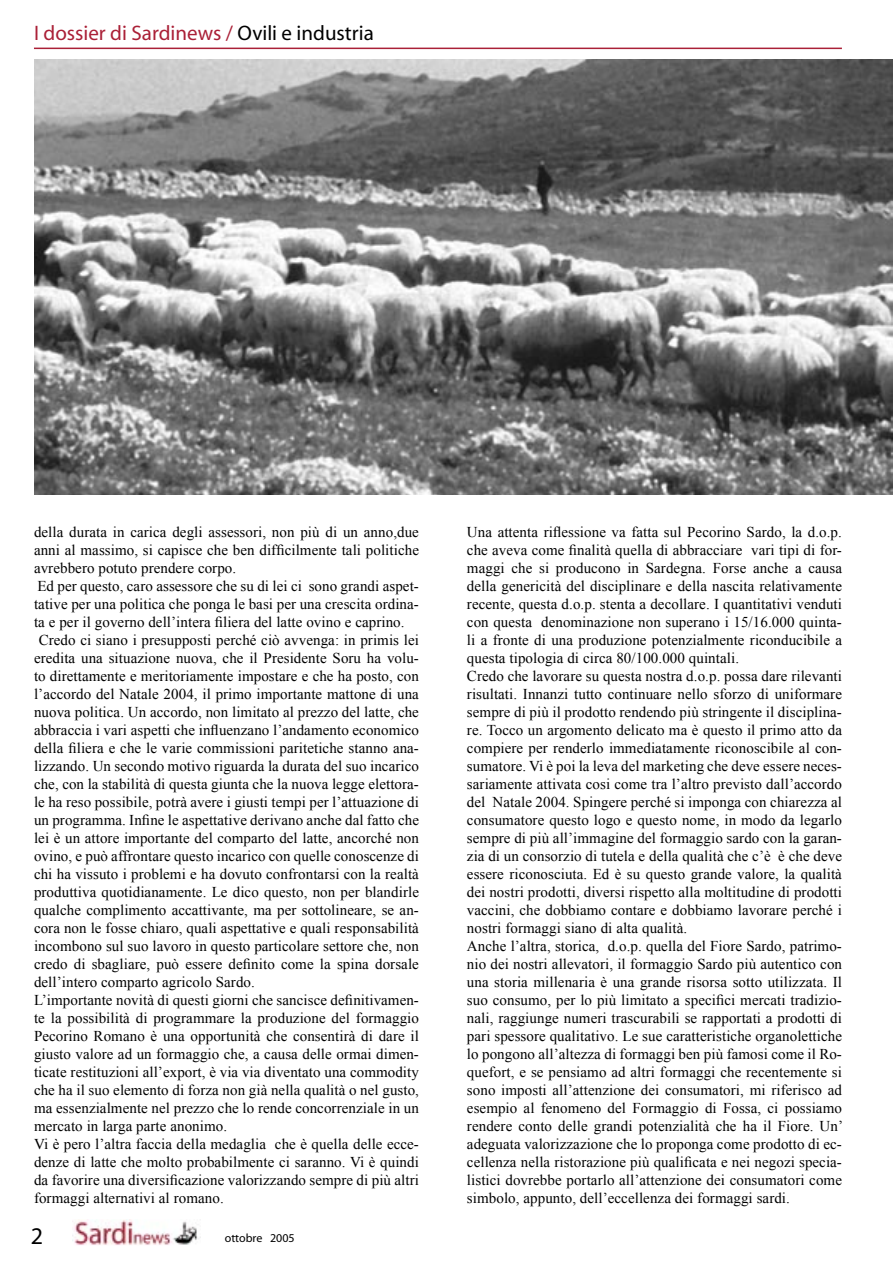
<style>
.page{position:relative;width:893px;height:1263px;background:#fff}
.page>*{position:absolute;margin:0;border:0;box-sizing:border-box;transform-origin:0 0}
.t1{font:24px "Myriad";color:#000}
.t2{font:21px "Myriad";color:#aa2037}
.t3{font:15px/18px "Times New Roman";letter-spacing:.005em;color:#000;text-align:justify}
.t4{font:12px "Myriad";color:#000}
.s1{color:#000}
</style>
<div class="page">
<img style="left:72px;top:1220px;width:127px;height:25px">
<hr style="left:34px;top:48px;width:808px;height:1px;background:#aa2037">
<img style="left:34px;top:60px;width:859px;height:434px">
<p class="t2" style="left:34px;top:22px;width:341px">I dossier di Sardinews / <span class="s1">Ovili e industria</span></p>
<p class="t3" style="left:34px;top:523px;width:386px">della durata in carica degli assessori, non più di un anno,due anni al massimo, si capisce che ben difficilmente tali politiche avrebbero potuto prendere corpo.</p>
<p class="t3" style="left:34px;top:577px;width:386px">Ed per questo, caro assessore che su di lei ci sono grandi aspet&shy;tative per una politica che ponga le basi per una crescita ordina&shy;ta e per il governo dell’intera filiera del latte ovino e caprino.</p>
<p class="t3" style="left:34px;top:631px;width:387px;text-indent:5px">Credo ci siano i presupposti perché ciò avvenga: in primis lei eredita una situazione nuova, che il Presidente Soru ha volu&shy;to direttamente e meritoriamente impostare e che ha posto, con l’accordo del Natale 2004, il primo importante mattone di una nuova politica. Un accordo, non limitato al prezzo del latte, che abbraccia i vari aspetti che influenzano l’andamento economico della filiera e che le varie commissioni paritetiche stanno ana&shy;lizzando. Un secondo motivo riguarda la durata del suo incarico che, con la stabilità di questa giunta che la nuova legge elettora&shy;le ha reso possibile, potrà avere i giusti tempi per l’attuazione di un programma. Infine le aspettative derivano anche dal fatto che lei è un attore importante del comparto del latte, ancorché non ovino, e può affrontare questo incarico con quelle conoscenze di chi ha vissuto i problemi e ha dovuto confrontarsi con la realtà produttiva quotidianamente. Le dico questo, non per blandirle qualche complimento accattivante, ma per sottolineare, se an&shy;cora non le fosse chiaro, quali aspettative e quali responsabilità incombono sul suo lavoro in questo particolare settore che, non credo di sbagliare, può essere definito come la spina dorsale dell’intero comparto agricolo Sardo.</p>
<p class="t3" style="left:34px;top:991px;width:387px">L’importante novità di questi giorni che sancisce definitivamen&shy;te la possibilità di programmare la produzione del formaggio Pecorino Romano è una opportunità che consentirà di dare il giusto valore ad un formaggio che, a causa delle ormai dimen&shy;ticate restituzioni all’export, è via via diventato una commodity che ha il suo elemento di forza non già nella qualità o nel gusto, ma essenzialmente nel prezzo che lo rende concorrenziale in un mercato in larga parte anonimo.</p>
<p class="t3" style="left:34px;top:1135px;width:386px">Vi è pero l’altra faccia della medaglia che è quella delle ecce&shy;denze di latte che molto probabilmente ci saranno. Vi è quindi da favorire una diversificazione valorizzando sempre di più altri formaggi alternativi al romano.</p>
<p class="t1" style="left:31px;top:1224px;width:14px">2</p>
<p class="t4" style="left:225px;top:1232px;width:71px">ottobre 2005</p>
<p class="t3" style="left:467px;top:523px;width:377px">Una attenta riflessione va fatta sul Pecorino Sardo, la d.o.p. che aveva come finalità quella di abbracciare vari tipi di for&shy;maggi che si producono in Sardegna. Forse anche a causa della genericità del disciplinare e della nascita relativamente recente, questa d.o.p. stenta a decollare. I quantitativi venduti con questa denominazione non superano i 15/16.000 quinta&shy;li a fronte di una produzione potenzialmente riconducibile a questa tipologia di circa 80/100.000 quintali.</p>
<p class="t3" style="left:467px;top:667px;width:377px">Credo che lavorare su questa nostra d.o.p. possa dare rilevanti risultati. Innanzi tutto continuare nello sforzo di uniformare sempre di più il prodotto rendendo più stringente il disciplina&shy;re. Tocco un argomento delicato ma è questo il primo atto da compiere per renderlo immediatamente riconoscibile al con&shy;sumatore. Vi è poi la leva del marketing che deve essere neces&shy;sariamente attivata cosi come tra l’altro previsto dall’accordo del Natale 2004. Spingere perché si imponga con chiarezza al consumatore questo logo e questo nome, in modo da legarlo sempre di più all’immagine del formaggio sardo con la garan&shy;zia di un consorzio di tutela e della qualità che c’è è che deve essere riconosciuta. Ed è su questo grande valore, la qualità dei nostri prodotti, diversi rispetto alla moltitudine di prodotti vaccini, che dobbiamo contare e dobbiamo lavorare perché i nostri formaggi siano di alta qualità.</p>
<p class="t3" style="left:467px;top:937px;width:378px">Anche l’altra, storica, d.o.p. quella del Fiore Sardo, patrimo&shy;nio dei nostri allevatori, il formaggio Sardo più autentico con una storia millenaria è una grande risorsa sotto utilizzata. Il suo consumo, per lo più limitato a specifici mercati tradizio&shy;nali, raggiunge numeri trascurabili se rapportati a prodotti di pari spessore qualitativo. Le sue caratteristiche organolettiche lo pongono all’altezza di formaggi ben più famosi come il Ro&shy;quefort, e se pensiamo ad altri formaggi che recentemente si sono imposti all’attenzione dei consumatori, mi riferisco ad esempio al fenomeno del Formaggio di Fossa, ci possiamo rendere conto delle grandi potenzialità che ha il Fiore. Un’ adeguata valorizzazione che lo proponga come prodotto di ec&shy;cellenza nella ristorazione più qualificata e nei negozi specia&shy;listici dovrebbe portarlo all’attenzione dei consumatori come simbolo, appunto, dell’eccellenza dei formaggi sardi.</p>
</div>
